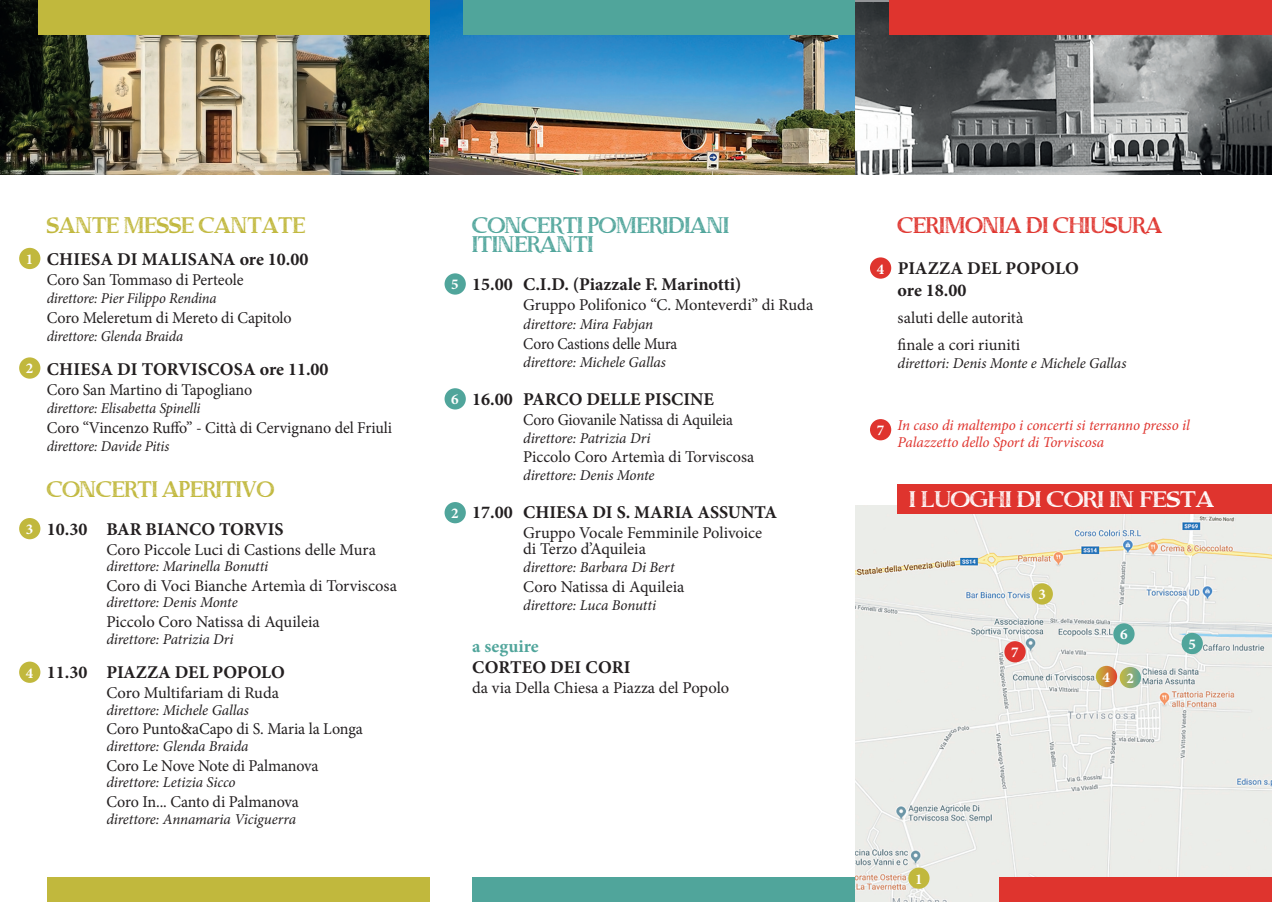
<style>
.page{position:relative;width:1272px;height:902px;background:#fff}
.page>*{position:absolute;margin:0;border:0;box-sizing:border-box;transform-origin:0 0}
.t1{font:22.5px "Dust Serif";letter-spacing:-.01em;color:#c1b83d;scale:.9 1}
.t2{font:22.5px/19.5px "Dust Serif";letter-spacing:-.01em;color:#50a59b;scale:.9 1}
.t3{font:22.5px "Dust Serif";letter-spacing:-.005em;color:#fff}
.t4{font:22.5px "Dust Serif";letter-spacing:-.01em;color:#df342e;scale:.9 1}
.t5{font:700 18px/21.6px "Minion Pro";color:#231f20}
.t6{font:700 18px "Minion Pro";color:#50a59b}
.t7{font:16.5px/16.5px "Minion Pro";letter-spacing:-.005em;color:#231f20}
.t8{font:16.5px "Minion Pro";letter-spacing:-.005em;color:#231f20;scale:.94 1}
.t9{font:16.5px "Minion Pro";letter-spacing:-.005em;color:#231f20;scale:.93 1}
.t10{font:italic 15px "Minion Pro";letter-spacing:-.01em;color:#231f20}
.t11{font:italic 15px/16.5px "Minion Pro";letter-spacing:-.005em;color:#df342e}
.t12{font:700 15px "Minion Pro";color:#fff}
</style>
<div class="page">
<img style="left:855px;top:505px;width:416px;height:396px">
<img style="left:0;top:0;width:429px;height:174px">
<img style="left:429px;top:0;width:426px;height:174px">
<img style="left:855px;top:2px;width:416px;height:172px">
<div style="left:472px;top:876px;width:383px;height:25px;background:#50a59b"></div>
<div style="left:47px;top:876px;width:382px;height:25px;background:#c1b83d"></div>
<div style="left:999px;top:876px;width:272px;height:25px;background:#df342e"></div>
<div style="left:897px;top:484px;width:374px;height:29px;background:#df342e"></div>
<div style="left:38px;top:0;width:391px;height:34px;background:#c1b83d"></div>
<div style="left:463px;top:0;width:392px;height:34px;background:#50a59b"></div>
<div style="left:889px;top:0;width:382px;height:34px;background:#df342e"></div>
<div style="left:19px;top:248px;width:21px;height:21px;background:#c1b83d;border-radius:50%"></div>
<div style="left:19px;top:357px;width:21px;height:21px;background:#c1b83d;border-radius:50%"></div>
<div style="left:19px;top:518px;width:21px;height:21px;background:#c1b83d;border-radius:50%"></div>
<div style="left:19px;top:661px;width:21px;height:21px;background:#c1b83d;border-radius:50%"></div>
<div style="left:444px;top:273px;width:22px;height:21px;background:#50a59b;border-radius:50%"></div>
<div style="left:444px;top:388px;width:22px;height:21px;background:#50a59b;border-radius:50%"></div>
<div style="left:444px;top:502px;width:22px;height:21px;background:#50a59b;border-radius:50%"></div>
<div style="left:908px;top:867px;width:21px;height:21px;background:#c1b83d;border-radius:50%"></div>
<svg style="left:1119px;top:666px;width:21px;height:22px"></svg>
<div style="left:1031px;top:583px;width:21px;height:21px;background:#c1b83d;border-radius:50%"></div>
<svg style="left:1095px;top:665px;width:22px;height:22px"></svg>
<div style="left:1181px;top:632px;width:21px;height:22px;background:#50a59b;border-radius:50%"></div>
<div style="left:1113px;top:623px;width:21px;height:21px;background:#50a59b;border-radius:50%"></div>
<div style="left:1004px;top:641px;width:21px;height:21px;background:#df342e;border-radius:50%"></div>
<div style="left:870px;top:257px;width:21px;height:22px;background:#df342e;border-radius:50%"></div>
<div style="left:870px;top:419px;width:21px;height:21px;background:#df342e;border-radius:50%"></div>
<p class="t12" style="left:26px;top:248px;width:9px">1</p>
<p class="t12" style="left:26px;top:358px;width:9px">2</p>
<p class="t12" style="left:26px;top:518px;width:9px">3</p>
<p class="t12" style="left:26px;top:662px;width:9px">4</p>
<h1 class="t1" style="left:47px;top:215px;width:289px">SANTE MESSE CANTATE</h1>
<p class="t5" style="left:47px;top:248px;width:263px">CHIESA DI MALISANA ore 10.00</p>
<p class="t7" style="left:47px;top:271px;width:198px">Coro San Tommaso di Perteole</p>
<p class="t10" style="left:47px;top:287px;width:171px">direttore: Pier Filippo Rendina</p>
<p class="t7" style="left:47px;top:309px;width:246px">Coro Meleretum di Mereto di Capitolo</p>
<p class="t10" style="left:47px;top:325px;width:138px">direttore: Glenda Braida</p>
<p class="t5" style="left:47px;top:358px;width:283px">CHIESA DI TORVISCOSA ore 11.00</p>
<p class="t7" style="left:47px;top:381px;width:207px">Coro San Martino di Tapogliano</p>
<p class="t10" style="left:47px;top:398px;width:155px">direttore: Elisabetta Spinelli</p>
<p class="t7" style="left:47px;top:419px;width:347px">Coro “Vincenzo Ruffo” - Città di Cervignano del Friuli</p>
<p class="t10" style="left:47px;top:435px;width:124px">direttore: Davide Pitis</p>
<h1 class="t1" style="left:47px;top:479px;width:254px">CONCERTI APERITIVO</h1>
<p class="t5" style="left:47px;top:518px;width:238px">10.30 BAR BIANCO TORVIS</p>
<p class="t7" style="left:106px;top:541px;width:271px">Coro Piccole Luci di Castions delle Mura</p>
<p class="t10" style="left:106px;top:556px;width:163px">direttore: Marinella Bonutti</p>
<p class="t7" style="left:106px;top:577px;width:292px">Coro di Voci Bianche Artemìa di Torviscosa</p>
<p class="t10" style="left:106px;top:592px;width:133px">direttore: Denis Monte</p>
<p class="t7" style="left:106px;top:613px;width:215px">Piccolo Coro Natissa di Aquileia</p>
<p class="t10" style="left:106px;top:628px;width:129px">direttore: Patrizia Dri</p>
<p class="t5" style="left:47px;top:661px;width:240px">11.30 PIAZZA DEL POPOLO</p>
<p class="t7" style="left:106px;top:684px;width:174px">Coro Multifariam di Ruda</p>
<p class="t10" style="left:106px;top:699px;width:144px">direttore: Michele Gallas</p>
<p class="t7" style="left:106px;top:720px;width:258px">Coro Punto&amp;aCapo di S. Maria la Longa</p>
<p class="t10" style="left:106px;top:735px;width:144px">direttore: Glenda Braida</p>
<p class="t7" style="left:106px;top:757px;width:214px">Coro Le Nove Note di Palmanova</p>
<p class="t10" style="left:106px;top:772px;width:131px">direttore: Letizia Sicco</p>
<p class="t7" style="left:106px;top:793px;width:194px">Coro In... Canto di Palmanova</p>
<p class="t10" style="left:106px;top:808px;width:191px">direttore: Annamaria Viciguerra</p>
<p class="t12" style="left:451px;top:274px;width:9px">5</p>
<p class="t12" style="left:451px;top:389px;width:9px">6</p>
<p class="t12" style="left:451px;top:502px;width:9px">2</p>
<h1 class="t2" style="left:472px;top:217px;width:287px">CONCERTI POMERIDIANI<br>ITINERANTI</h1>
<p class="t5" style="left:472px;top:273px;width:270px">15.00 C.I.D. (Piazzale F. Marinotti)</p>
<p class="t7" style="left:523px;top:296px;width:291px">Gruppo Polifonico “C. Monteverdi” di Ruda</p>
<p class="t10" style="left:523px;top:314px;width:131px">direttore: Mira Fabjan</p>
<p class="t9" style="left:523px;top:333px;width:167px">Coro Castions delle Mura</p>
<p class="t10" style="left:523px;top:352px;width:144px">direttore: Michele Gallas</p>
<p class="t5" style="left:472px;top:388px;width:243px">16.00 PARCO DELLE PISCINE</p>
<p class="t8" style="left:523px;top:408px;width:225px">Coro Giovanile Natissa di Aquileia</p>
<p class="t10" style="left:523px;top:427px;width:129px">direttore: Patrizia Dri</p>
<p class="t7" style="left:523px;top:449px;width:232px">Piccolo Coro Artemìa di Torviscosa</p>
<p class="t10" style="left:523px;top:465px;width:133px">direttore: Denis Monte</p>
<p class="t5" style="left:472px;top:501px;width:306px">17.00 CHIESA DI S. MARIA ASSUNTA</p>
<p class="t7" style="left:523px;top:524px;width:240px">Gruppo Vocale Femminile Polivoice di Terzo d’Aquileia</p>
<p class="t10" style="left:523px;top:557px;width:153px">direttore: Barbara Di Bert</p>
<p class="t7" style="left:523px;top:578px;width:163px">Coro Natissa di Aquileia</p>
<p class="t10" style="left:523px;top:595px;width:134px">direttore: Luca Bonutti</p>
<p class="t6" style="left:472px;top:633px;width:68px">a seguire</p>
<p class="t5" style="left:472px;top:656px;width:160px">CORTEO DEI CORI</p>
<p class="t7" style="left:472px;top:679px;width:258px">da via Della Chiesa a Piazza del Popolo</p>
<p class="t12" style="left:876px;top:258px;width:9px">4</p>
<h1 class="t4" style="left:897px;top:215px;width:296px">CERIMONIA DI CHIUSURA</h1>
<p class="t5" style="left:897px;top:257px;width:183px">PIAZZA DEL POPOLO ore 18.00</p>
<p class="t7" style="left:897px;top:304px;width:127px;line-height:27px">saluti delle autorità finale a cori riuniti</p>
<p class="t10" style="left:897px;top:353px;width:230px">direttori: Denis Monte e Michele Gallas</p>
<p class="t12" style="left:876px;top:420px;width:9px">7</p>
<p class="t11" style="left:897px;top:417px;width:294px">In caso di maltempo i concerti si terranno presso il<br>Palazzetto dello Sport di Torviscosa</p>
<h1 class="t3" style="left:909px;top:489px;width:306px">I LUOGHI DI CORI IN FESTA</h1>
<p class="t12" style="left:1011px;top:641px;width:9px">7</p>
<p class="t12" style="left:1038px;top:584px;width:9px">3</p>
<p class="t12" style="left:1119px;top:624px;width:9px">6</p>
<p class="t12" style="left:1102px;top:666px;width:9px">4</p>
<p class="t12" style="left:1126px;top:667px;width:9px">2</p>
<p class="t12" style="left:1188px;top:633px;width:9px">5</p>
<p class="t12" style="left:915px;top:868px;width:9px">1</p>
</div>
